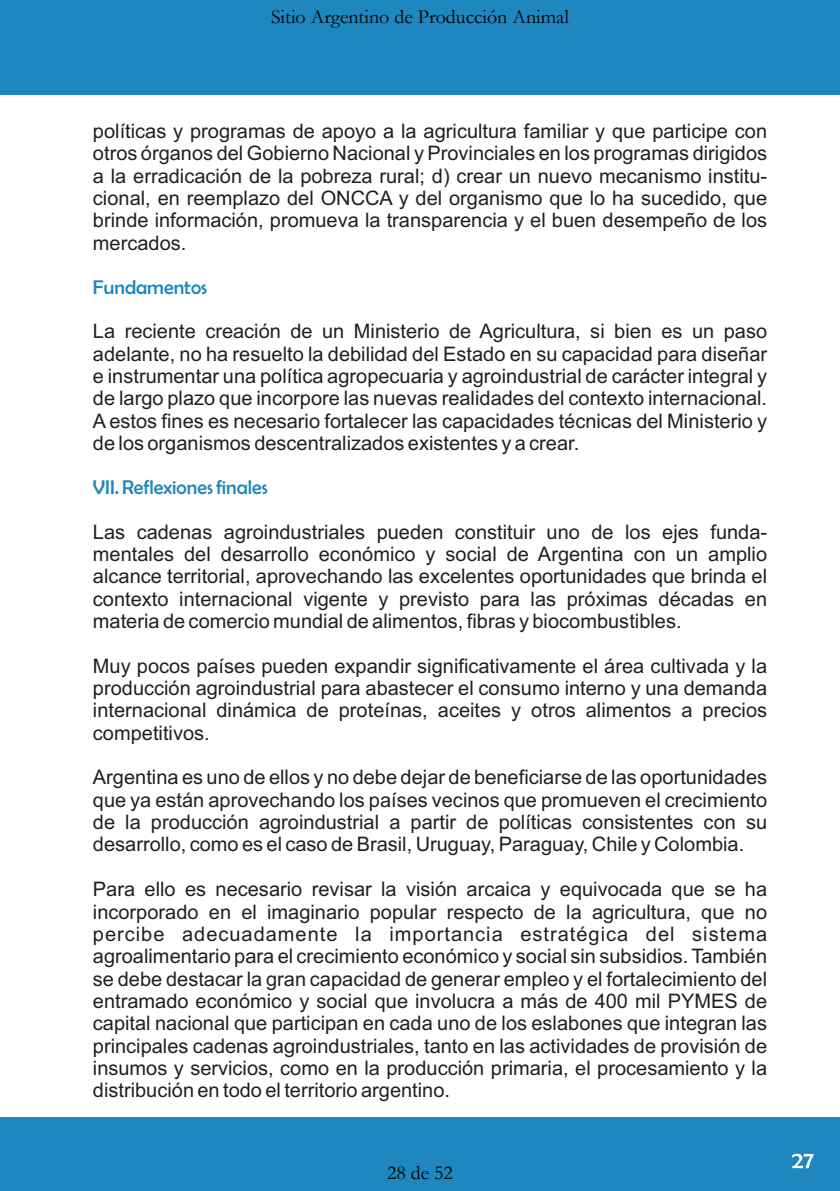
<style>
.page{position:relative;width:840px;height:1191px;background:#fff}
.page>*{position:absolute;margin:0;border:0;box-sizing:border-box;transform-origin:0 0}
.t1{font:20px/22.4px "Arial";color:#231f20;text-align:justify}
.t2{font:20px "Garamond";color:#000}
.t3{font:20px "Berlin Sans FB";color:#1e87bf}
</style>
<div class="page">
<div style="left:0;top:0;width:839px;height:94px;background:#1e87bf"></div>
<div style="left:0;top:1116px;width:839px;height:74px;background:#1e87bf"></div>
<svg style="left:792px;top:1153px;width:21px;height:15px"></svg>
<p class="t2" style="left:271px;top:3px;width:299px">Sitio Argentino de Producción Animal</p>
<p class="t1" style="left:93px;top:122px;width:675px">políticas y programas de apoyo a la agricultura familiar y que participe con otros órganos del Gobierno Nacional y Provinciales en los programas dirigidos a la erradicación de la pobreza rural; d) crear un nuevo mecanismo institu&shy;cional, en reemplazo del ONCCA y del organismo que lo ha sucedido, que brinde información, promueva la transparencia y el buen desempeño de los mercados.</p>
<p class="t3" style="left:93px;top:276px;width:116px">Fundamentos</p>
<p class="t1" style="left:93px;top:322px;width:675px">La reciente creación de un Ministerio de Agricultura, si bien es un paso adelante, no ha resuelto la debilidad del Estado en su capacidad para diseñar e instrumentar una política agropecuaria y agroindustrial de carácter integral y de largo plazo que incorpore las nuevas realidades del contexto internacional.<br>A estos fines es necesario fortalecer las capacidades técnicas del Ministerio y de los organismos descentralizados existentes y a crear.</p>
<p class="t3" style="left:93px;top:476px;width:176px">VII. Reflexiones finales</p>
<p class="t1" style="left:93px;top:522px;width:675px">Las cadenas agroindustriales pueden constituir uno de los ejes funda&shy;mentales del desarrollo económico y social de Argentina con un amplio alcance territorial, aprovechando las excelentes oportunidades que brinda el contexto internacional vigente y previsto para las próximas décadas en materia de comercio mundial de alimentos, fibras y biocombustibles.</p>
<p class="t1" style="left:93px;top:656px;width:675px">Muy pocos países pueden expandir significativamente el área cultivada y la producción agroindustrial para abastecer el consumo interno y una demanda internacional dinámica de proteínas, aceites y otros alimentos a precios competitivos.</p>
<p class="t1" style="left:93px;top:768px;width:675px">Argentina es uno de ellos y no debe dejar de beneficiarse de las oportunidades que ya están aprovechando los países vecinos que promueven el crecimiento de la producción agroindustrial a partir de políticas consistentes con su desarrollo, como es el caso de Brasil, Uruguay, Paraguay, Chile y Colombia.</p>
<p class="t1" style="left:93px;top:879px;width:675px">Para ello es necesario revisar la visión arcaica y equivocada que se ha incorporado en el imaginario popular respecto de la agricultura, que no percibe adecuadamente la importancia estratégica del sistema agroalimentario para el crecimiento económico y social sin subsidios. También se debe destacar la gran capacidad de generar empleo y el fortalecimiento del entramado económico y social que involucra a más de 400 mil PYMES de capital nacional que participan en cada uno de los eslabones que integran las principales cadenas agroindustriales, tanto en las actividades de provisión de insumos y servicios, como en la producción primaria, el procesamiento y la distribución en todo el territorio argentino.</p>
<p class="t2" style="left:387px;top:1159px;width:67px">28 de 52</p>
</div>
